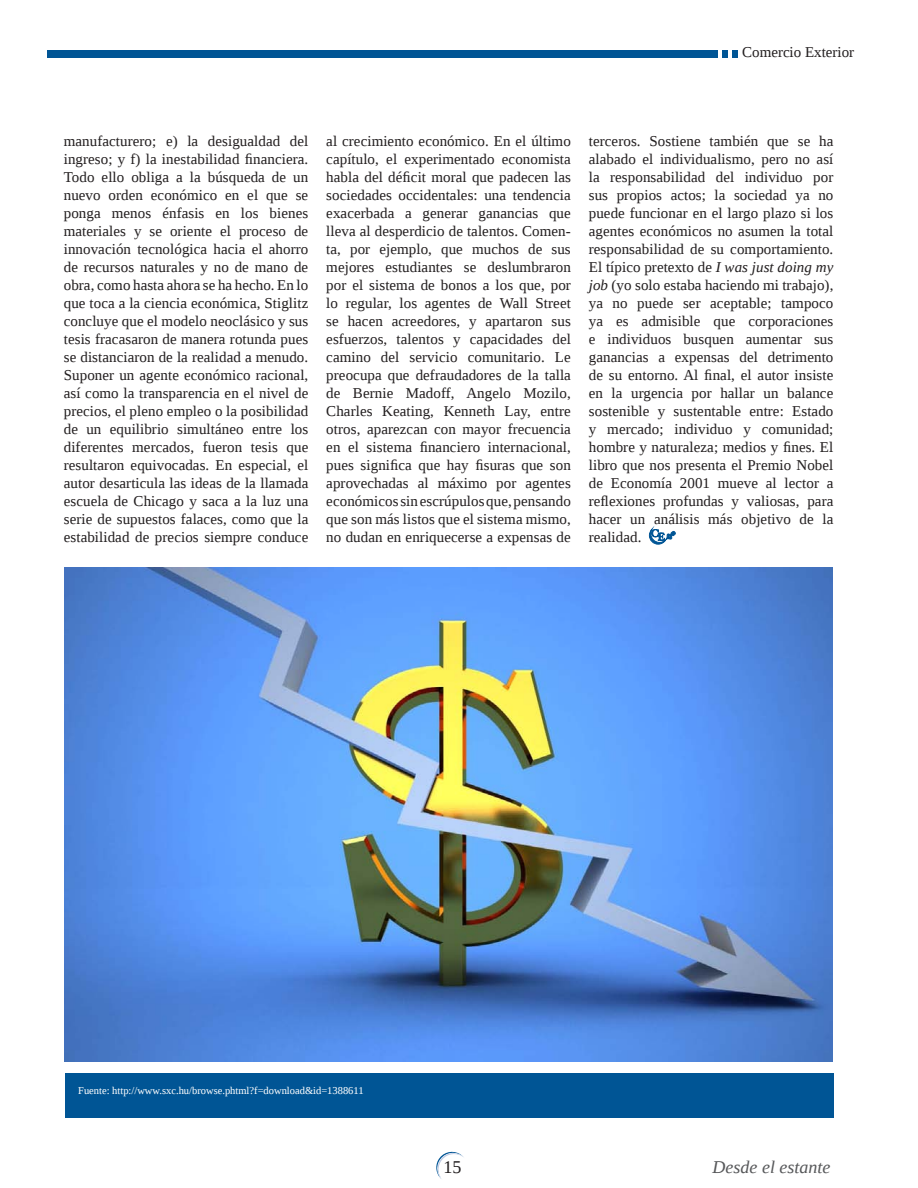
<style>
.page{position:relative;width:918px;height:1188px;background:#fff}
.page>*{position:absolute;margin:0;border:0;box-sizing:border-box;transform-origin:0 0}
.Nombre_Seccion{font:italic 18px "Liberation Serif";color:#57585a}
.t1{font:18px "Liberation Serif";color:#231f20}
.Texto_normal{font:15px/18px "Liberation Serif";letter-spacing:.005em;color:#231f20;text-align:justify}
.Pie_de_foto{font:10.5px "Liberation Serif";color:#fff}
.s1{font-style:italic}
</style>
<div class="page">
<svg style="left:723px;top:50px;width:5px;height:7px"></svg>
<div style="left:732px;top:50px;width:6px;height:7px;background:#005595"></div>
<div style="left:47px;top:50px;width:671px;height:7px;background:#005595"></div>
<svg style="left:436px;top:1151px;width:28px;height:28px"></svg>
<img style="left:64px;top:568px;width:769px;height:494px">
<svg style="left:649px;top:528px;width:27px;height:16px"></svg>
<div style="left:65px;top:1074px;width:769px;height:44px;background:#005595"></div>
<p class="Texto_normal" style="left:742px;top:43px;width:114px">Comercio Exterior</p>
<p class="Texto_normal" style="left:64px;top:132px;width:246px">manufacturero; e) la desigualdad del ingreso; y f) la inestabilidad financiera.<br>Todo ello obliga a la búsqueda de un nuevo orden económico en el que se ponga menos énfasis en los bienes materiales y se oriente el proceso de innovación tecnológica hacia el ahorro de recursos naturales y no de mano de obra, como hasta ahora se ha hecho. En lo que toca a la ciencia económica, Stiglitz concluye que el modelo neoclásico y sus tesis fracasaron de manera rotunda pues se distanciaron de la realidad a menudo.<br>Suponer un agente económico racional, así como la transparencia en el nivel de precios, el pleno empleo o la posibilidad de un equilibrio simultáneo entre los diferentes mercados, fueron tesis que resultaron equivocadas. En especial, el autor desarticula las ideas de la llamada escuela de Chicago y saca a la luz una serie de supuestos falaces, como que la estabilidad de precios siempre conduce</p>
<p class="Texto_normal" style="left:326px;top:132px;width:246px">al crecimiento económico. En el último capítulo, el experimentado economista habla del déficit moral que padecen las sociedades occidentales: una tendencia exacerbada a generar ganancias que lleva al desperdicio de talentos. Comen&shy;ta, por ejemplo, que muchos de sus mejores estudiantes se deslumbraron por el sistema de bonos a los que, por lo regular, los agentes de Wall Street se hacen acreedores, y apartaron sus esfuerzos, talentos y capacidades del camino del servicio comunitario. Le preocupa que defraudadores de la talla de Bernie Madoff, Angelo Mozilo, Charles Keating, Kenneth Lay, entre otros, aparezcan con mayor frecuencia en el sistema financiero internacional, pues significa que hay fisuras que son aprovechadas al máximo por agentes económicos sin escrúpulos que, pensando que son más listos que el sistema mismo, no dudan en enriquecerse a expensas de</p>
<p class="Texto_normal" style="left:589px;top:132px;width:246px">terceros. Sostiene también que se ha alabado el individualismo, pero no así la responsabilidad del individuo por sus propios actos; la sociedad ya no puede funcionar en el largo plazo si los agentes económicos no asumen la total responsabilidad de su comportamiento.<br>El típico pretexto de <span class="s1">I was just doing my job</span> (yo solo estaba haciendo mi trabajo), ya no puede ser aceptable; tampoco ya es admisible que corporaciones e individuos busquen aumentar sus ganancias a expensas del detrimento de su entorno. Al final, el autor insiste en la urgencia por hallar un balance sostenible y sustentable entre: Estado y mercado; individuo y comunidad; hombre y naturaleza; medios y fines. El libro que nos presenta el Premio Nobel de Economía 2001 mueve al lector a reflexiones profundas y valiosas, para hacer un análisis más objetivo de la realidad.</p>
<p class="Pie_de_foto" style="left:78px;top:1083px;width:287px">Fuente: http://www.sxc.hu/browse.phtml?f=download&amp;id=1388611</p>
<p class="t1" style="left:443px;top:1155px;width:19px">15</p>
<p class="Nombre_Seccion" style="left:713px;top:1155px;width:119px">Desde el estante</p>
</div>
